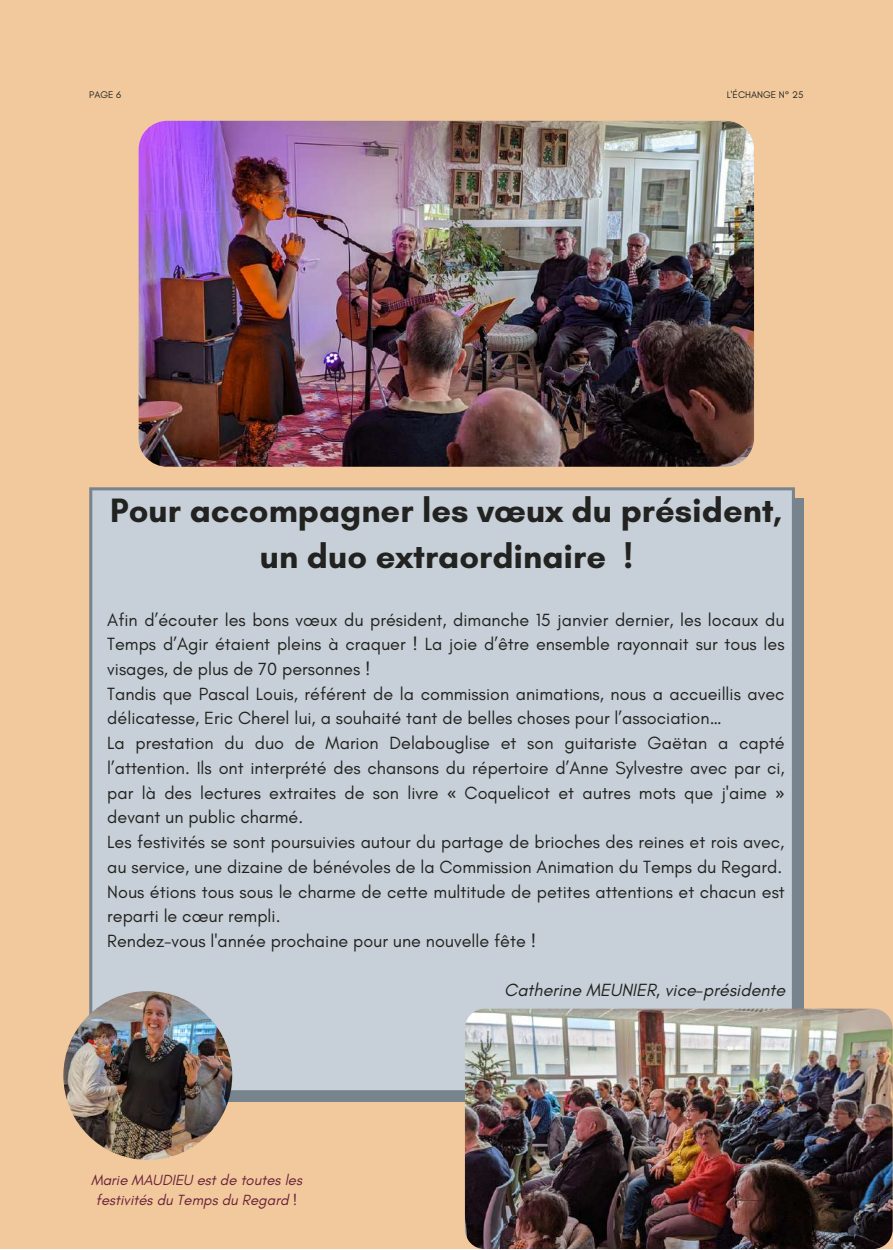
<style>
.page{position:relative;width:893px;height:1250px;background:#fff}
.page>*{position:absolute;margin:0;border:0;box-sizing:border-box;transform-origin:0 0}
.t1{font:700 34.5px/46px "Glacial Indifference";color:#222220;text-align:center}
.t2{font:18px/24.8px "Glacial Indifference";color:#222220}
.t3{font:italic 18px "Glacial Indifference";color:#222220}
.t4{font:italic 15px/20.2px "Glacial Indifference";color:#6a213a;text-align:center}
.t5{font:9.75px "Glacial Indifference";color:#222220}
.s1{font-family:"Noto Sans"}
</style>
<div class="page">
<div style="left:0;top:0;width:892px;height:1249px;background:#f1c99c"></div>
<div style="left:89px;top:487px;width:705px;height:606px;background:#c7d0d8"></div>
<img style="left:63px;top:991px;width:169px;height:169px;border-radius:50%">
<img style="left:139px;top:121px;width:615px;height:346px;border-radius:29px">
<img style="left:465px;top:1009px;width:427px;height:240px;border-radius:20px">
<p class="t5" style="left:89px;top:89px;width:34px">PAGE 6</p>
<p class="t5" style="left:726px;top:89px;width:78px">L'ÉCHANGE N° 25</p>
<h1 class="t1" style="left:110px;top:487px;width:673px">Pour accompagner les vœux du président, un duo extraordinaire !</h1>
<p class="t2" style="left:107px;top:607px;width:679px">Afin d’écouter les bons vœux du président, dimanche 15 janvier dernier, les locaux du Temps d’Agir étaient pleins à craquer ! La joie d’être ensemble rayonnait sur tous les visages, de plus de 70 personnes !<br>Tandis que Pascal Louis, référent de la commission animations, nous a accueillis avec délicatesse, Eric Cherel lui, a souhaité tant de belles choses pour l’association…<br>La prestation du duo de Marion Delabouglise et son guitariste Gaëtan a capté l’attention. Ils ont interprété des chansons du répertoire d’Anne Sylvestre avec par ci, par là des lectures extraites de son livre <span class="s1">«</span> Coquelicot et autres mots que j'aime <span class="s1">» </span>devant un public charmé.<br>Les festivités se sont poursuivies autour du partage de brioches des reines et rois avec, au service, une dizaine de bénévoles de la Commission Animation du Temps du Regard.<br>Nous étions tous sous le charme de cette multitude de petites attentions et chacun est reparti le cœur rempli.<br>Rendez-vous l'année prochaine pour une nouvelle fête !</p>
<p class="t3" style="left:504px;top:979px;width:282px">Catherine MEUNIER, vice-présidente</p>
<p class="t4" style="left:91px;top:1170px;width:213px">Marie MAUDIEU est de toutes les festivités du Temps du Regard !</p>
</div>
